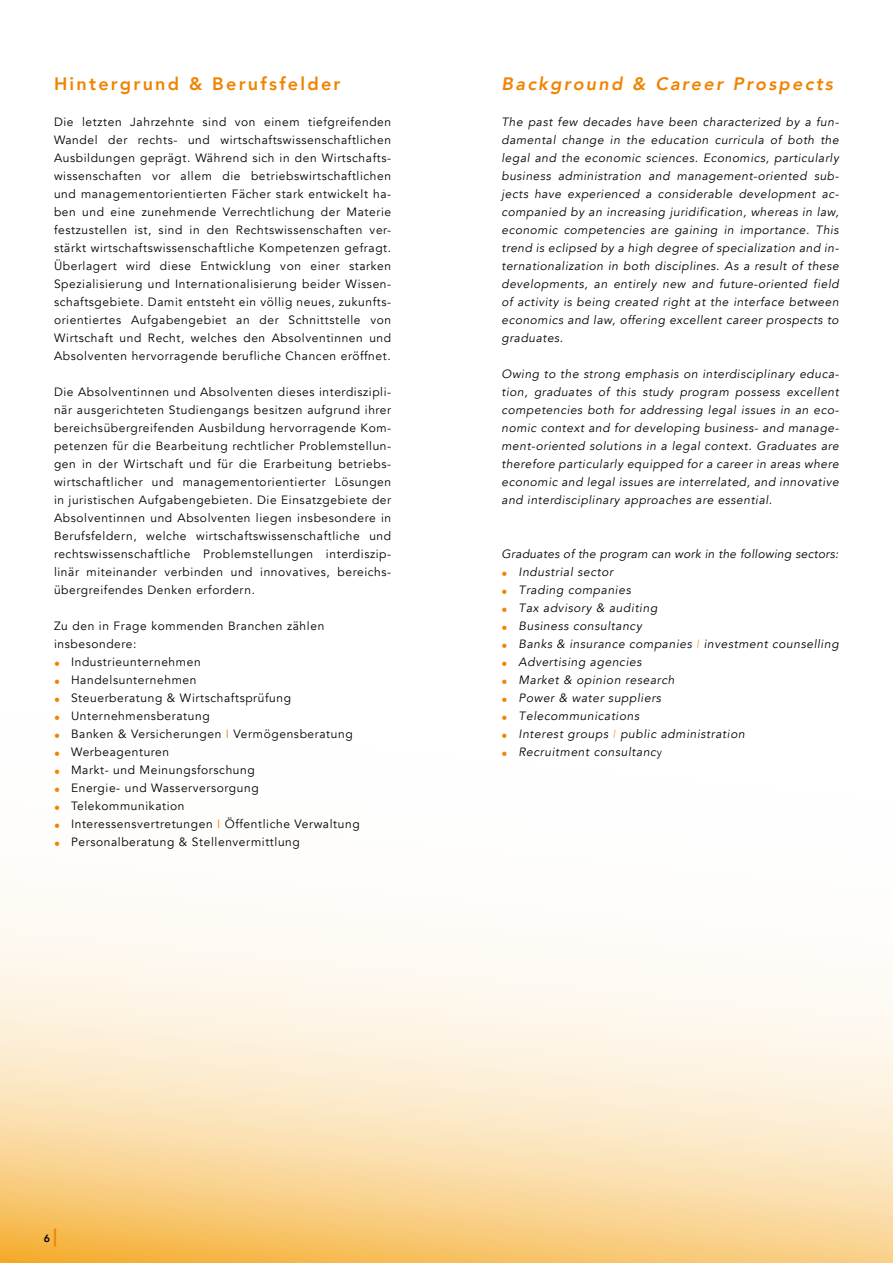
<style>
.page{position:relative;width:893px;height:1263px;background:#fff}
.page>*{position:absolute;margin:0;border:0;box-sizing:border-box;transform-origin:0 0}
.t1{font:italic 800 18px "Avenir";letter-spacing:.125em;color:#f08300}
.t2{font:800 18px "Avenir";letter-spacing:.125em;color:#f08300}
.t3{font:12px/18px "Avenir";letter-spacing:.05em;color:#000;text-align:justify}
.t4{font:italic 12px/18px "Avenir";letter-spacing:.05em;color:#000;text-align:justify}
.t5{font:italic 12px "Avenir";letter-spacing:.025em;color:#000}
.t6{font:800 10.5px "Avenir";color:#000}
.s1{color:#f08300}
.s2{font-style:normal;color:#f08300}
.s3{color:#f7ab58}
.s4{font-weight:300;font-style:normal;font-size:11.25px}
.s5{font-size:18px;color:#f08300}
</style>
<div class="page">
<svg style="left:0;top:907px;width:893px;height:356px"></svg>
<h1 class="t2" style="left:54px;top:70px;width:288px">Hintergrund &amp; Berufsfelder</h1>
<p class="t3" style="left:54px;top:113px;width:339px">Die letzten Jahrzehnte sind von einem tiefgreifenden Wandel der rechts- und wirtschaftswissenschaftlichen Ausbildungen geprägt. Während sich in den Wirtschafts&shy;wissenschaften vor allem die betriebswirtschaftlichen und managementorientierten Fächer stark entwickelt ha&shy;ben und eine zunehmende Verrechtlichung der Materie festzustellen ist, sind in den Rechtswissenschaften ver&shy;stärkt wirtschaftswissenschaftliche Kompetenzen gefragt.<br>Überlagert wird diese Entwicklung von einer starken Spezialisierung und Internationalisierung beider Wissen&shy;schaftsgebiete. Damit entsteht ein völlig neues, zukunfts&shy;orientiertes Aufgabengebiet an der Schnittstelle von Wirtschaft und Recht, welches den Absolventinnen und Absolventen hervorragende berufliche Chancen eröffnet.</p>
<p class="t3" style="left:54px;top:383px;width:339px">Die Absolventinnen und Absolventen dieses interdiszipli&shy;när ausgerichteten Studiengangs besitzen aufgrund ihrer bereichsübergreifenden Ausbildung hervorragende Kom&shy;petenzen für die Bearbeitung rechtlicher Problemstellun&shy;gen in der Wirtschaft und für die Erarbeitung betriebs&shy;wirtschaftlicher und managementorientierter Lösungen in juristischen Aufgabengebieten. Die Einsatzgebiete der Absolventinnen und Absolventen liegen insbesondere in Berufsfeldern, welche wirtschaftswissenschaftliche und rechtswissenschaftliche Problemstellungen interdiszip&shy;linär miteinander verbinden und innovatives, bereichs&shy;übergreifendes Denken erfordern.</p>
<p class="t3" style="left:54px;top:617px;width:272px">Zu den in Frage kommenden Branchen zählen insbesondere:</p>
<p class="t3" style="left:54px;top:653px;width:148px"><span class="s1">•</span> Industrieunternehmen</p>
<p class="t3" style="left:54px;top:671px;width:144px"><span class="s1">•</span> Handelsunternehmen</p>
<p class="t3" style="left:54px;top:689px;width:239px"><span class="s1">•</span> Steuerberatung &amp; Wirtschaftsprüfung</p>
<p class="t3" style="left:54px;top:707px;width:157px"><span class="s1">•</span> Unternehmensberatung</p>
<p class="t3" style="left:54px;top:725px;width:300px"><span class="s1">•</span> Banken &amp; Versicherungen <span class="s1">I</span> Vermögensberatung</p>
<p class="t3" style="left:54px;top:743px;width:117px"><span class="s1">•</span> Werbeagenturen</p>
<p class="t3" style="left:54px;top:761px;width:202px"><span class="s1">•</span> Markt- und Meinungsforschung</p>
<p class="t3" style="left:54px;top:779px;width:206px"><span class="s1">•</span> Energie- und Wasserversorgung</p>
<p class="t3" style="left:54px;top:797px;width:132px"><span class="s1">•</span> Telekommunikation</p>
<p class="t3" style="left:54px;top:815px;width:307px"><span class="s1">•</span> Interessensvertretungen <span class="s1">I</span> Öffentliche Verwaltung</p>
<p class="t3" style="left:54px;top:833px;width:247px"><span class="s1">•</span> Personalberatung &amp; Stellenvermittlung</p>
<h1 class="t1" style="left:502px;top:73px;width:333px">Background &amp; Career Prospects</h1>
<p class="t4" style="left:502px;top:113px;width:339px">The past few decades have been characterized by a fun&shy;damental change in the education curricula of both the legal and the economic sciences. Economics, particularly business administration and management-oriented sub&shy;jects have experienced a considerable development ac&shy;companied by an increasing juridification, whereas in law, economic competencies are gaining in importance. This trend is eclipsed by a high degree of specialization and in&shy;ternationalization in both disciplines. As a result of these developments, an entirely new and future-oriented field of activity is being created right at the interface between economics and law, offering excellent career prospects to graduates.</p>
<p class="t4" style="left:502px;top:365px;width:339px">Owing to the strong emphasis on interdisciplinary educa&shy;tion, graduates of this study program possess excellent competencies both for addressing legal issues in an eco&shy;nomic context and for developing business- and manage&shy;ment-oriented solutions in a legal context. Graduates are therefore particularly equipped for a career in areas where economic and legal issues are interrelated, and innovative and interdisciplinary approaches are essential.</p>
<p class="t5" style="left:502px;top:547px;width:338px">Graduates of the program can work in the following sectors:</p>
<p class="t4" style="left:502px;top:563px;width:113px"><span class="s2">•</span> Industrial sector</p>
<p class="t4" style="left:502px;top:581px;width:131px"><span class="s2">•</span> Trading companies</p>
<p class="t4" style="left:502px;top:599px;width:157px"><span class="s2">•</span> Tax advisory &amp; auditing</p>
<p class="t4" style="left:502px;top:617px;width:142px"><span class="s2">•</span> Business consultancy</p>
<p class="t4" style="left:502px;top:635px;width:339px"><span class="s2">•</span> Banks &amp; insurance companies <span class="s3">I</span> investment counselling</p>
<p class="t4" style="left:502px;top:653px;width:141px"><span class="s2">•</span> Advertising agencies</p>
<p class="t4" style="left:502px;top:671px;width:174px"><span class="s2">•</span> Market &amp; opinion research</p>
<p class="t4" style="left:502px;top:689px;width:161px"><span class="s2">•</span> Power &amp; water suppliers</p>
<p class="t4" style="left:502px;top:707px;width:139px"><span class="s2">•</span> Telecommunications</p>
<p class="t4" style="left:502px;top:725px;width:245px"><span class="s2">•</span> Interest groups <span class="s3">I</span> public administration</p>
<p class="t4" style="left:502px;top:743px;width:162px"><span class="s2">•</span> Recruitment consultanc<span class="s4">y</span></p>
<p class="t6" style="left:44px;top:1230px;width:15px">6 <span class="s5">|</span></p>
</div>
